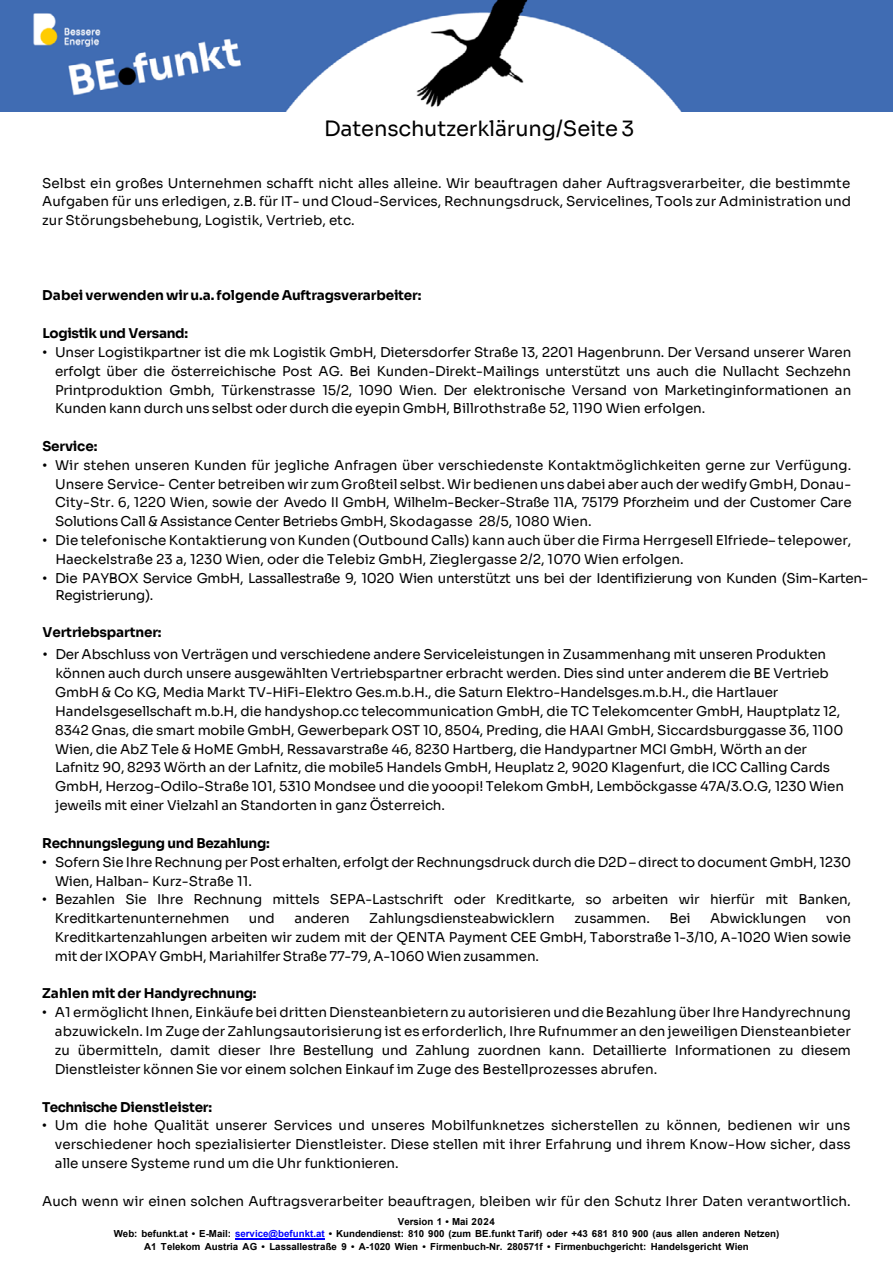
<style>
.page{position:relative;width:893px;height:1263px;background:#fff}
.page>*{position:absolute;margin:0;border:0;box-sizing:border-box;transform-origin:0 0}
.t1{font:21px "Sora";letter-spacing:-.01em;color:#000}
.t2{font:13.5px/18.9px "Sora";letter-spacing:-.01em;color:#000;text-align:justify}
.t3{font:700 13.5px "Sora";letter-spacing:-.01em;color:#000}
.t4{font:700 9.75px/12.5px "Arial";color:#000;text-align:center}
.s1{font-family:"Arial"}
.s2{color:#00f}
</style>
<div class="page">
<hr style="left:235px;top:1238px;width:90px;height:1px;background:#00f">
<img style="left:0;top:0;width:893px;height:111px">
<p class="t1" style="left:324px;top:112px;width:312px">Datenschutzerklärung/Seite 3</p>
<p class="t2" style="left:42px;top:172px;width:810px">Selbst ein großes Unternehmen schafft nicht alles alleine. Wir beauftragen daher Auftragsverarbeiter, die bestimmte Aufgaben für uns erledigen, z.B. für IT- und Cloud-Services, Rechnungsdruck, Servicelines, Tools zur Administration und zur Störungsbehebung, Logistik, Vertrieb, etc.</p>
<p class="t3" style="left:42px;top:284px;width:381px">Dabeiverwenden wir u.a. folgende Auftragsverarbeiter:</p>
<p class="t3" style="left:42px;top:322px;width:147px">Logistik und Versand:</p>
<p class="t2" style="left:55px;top:341px;width:798px;text-indent:-13px"><span class="s1">•</span> Unser Logistikpartner ist die mk Logistik GmbH, Dietersdorfer Straße 13, 2201 Hagenbrunn. Der Versand unserer Waren erfolgt über die österreichische Post AG. Bei Kunden-Direkt-Mailings unterstützt uns auch die Nullacht Sechzehn Printproduktion Gmbh, Türkenstrasse 15/2, 1090 Wien. Der elektronische Versand von Marketinginformationen an Kunden kann durch uns selbst oder durch die eyepin GmbH, Billrothstraße 52, 1190 Wien erfolgen.</p>
<p class="t3" style="left:42px;top:435px;width:56px">Service:</p>
<p class="t2" style="left:55px;top:454px;width:798px;text-indent:-13px"><span class="s1">•</span> Wir stehen unseren Kunden für jegliche Anfragen über verschiedenste Kontaktmöglichkeiten gerne zur Verfügung.<br>Unsere Service- Center betreiben wir zum Großteil selbst. Wir bedienen uns dabei aber auch der wedify GmbH, Donau-City-Str. 6, 1220 Wien, sowie der Avedo II GmbH, Wilhelm-Becker-Straße 11A, 75179 Pforzheim und der Customer Care Solutions Call &amp; Assistance Center Betriebs GmbH, Skodagasse 28/5, 1080 Wien.</p>
<p class="t2" style="left:55px;top:530px;width:798px;text-indent:-13px"><span class="s1">•</span> Die telefonische Kontaktierung von Kunden (Outbound Calls) kann auch über die Firma Herrgesell Elfriede– telepower,<br>Haeckelstraße 23 a, 1230 Wien, oder die Telebiz GmbH, Zieglergasse 2/2, 1070 Wien erfolgen.</p>
<p class="t2" style="left:55px;top:568px;width:815px;line-height:17.1px;text-indent:-13px"><span class="s1">•</span> Die PAYBOX Service GmbH, Lassallestraße 9, 1020 Wien unterstützt uns bei der Identifizierung von Kunden (Sim-Karten-<br>Registrierung).</p>
<p class="t3" style="left:43px;top:621px;width:120px">Vertriebspartner:</p>
<p class="t2" style="left:55px;top:644px;width:790px;text-align:left;text-indent:-13px"><span class="s1">•</span> Der Abschluss von Verträgen und verschiedene andere Serviceleistungen in Zusammenhang mit unseren Produkten können auch durch unsere ausgewählten Vertriebspartner erbracht werden. Dies sind unter anderem die BE Vertrieb GmbH &amp; Co KG, Media Markt TV-HiFi-Elektro Ges.m.b.H., die Saturn Elektro-Handelsges.m.b.H., die Hartlauer Handelsgesellschaft m.b.H, die handyshop.cc telecommunication GmbH, die TC Telekomcenter GmbH, Hauptplatz 12, 8342 Gnas, die smart mobile GmbH, Gewerbepark OST 10, 8504, Preding, die HAAI GmbH, Siccardsburggasse 36, 1100<br>Wien, die AbZ Tele &amp; HoME GmbH, Ressavarstraße 46, 8230 Hartberg, die Handypartner MCI GmbH, Wörth an der Lafnitz 90, 8293 Wörth an der Lafnitz, die mobile5 Handels GmbH, Heuplatz 2, 9020 Klagenfurt, die ICC Calling Cards GmbH, Herzog-Odilo-Straße 101, 5310 Mondsee und die yooopi! Telekom GmbH, Lemböckgasse 47A/3.O.G, 1230 Wien jeweils mit einer Vielzahl an Standorten in ganz Österreich.</p>
<p class="t3" style="left:42px;top:832px;width:229px">Rechnungslegung und Bezahlung:</p>
<p class="t2" style="left:55px;top:851px;width:798px;text-indent:-13px"><span class="s1">•</span> Sofern Sie Ihre Rechnung per Post erhalten, erfolgt der Rechnungsdruck durch die D2D – direct to document GmbH, 1230<br>Wien, Halban- Kurz-Straße 11.</p>
<p class="t2" style="left:55px;top:889px;width:798px;text-indent:-13px"><span class="s1">•</span> Bezahlen Sie Ihre Rechnung mittels SEPA-Lastschrift oder Kreditkarte, so arbeiten wir hierfür mit Banken,<br>Kreditkartenunternehmen</p>
<p class="t2" style="left:249px;top:908px;width:28px">und</p>
<p class="t2" style="left:294px;top:908px;width:57px">anderen</p>
<p class="t2" style="left:369px;top:908px;width:187px">Zahlungsdiensteabwicklern</p>
<p class="t2" style="left:574px;top:908px;width:77px">zusammen.</p>
<p class="t2" style="left:669px;top:908px;width:23px">Bei</p>
<p class="t2" style="left:710px;top:908px;width:98px">Abwicklungen</p>
<p class="t2" style="left:55px;top:908px;width:798px;text-indent:771px">von Kreditkartenzahlungen arbeiten wir zudem mit der QENTA Payment CEE GmbH, Taborstraße 1-3/10, A-1020 Wien sowie mit der IXOPAY GmbH, Mariahilfer Straße 77-79, A-1060 Wien zusammen.</p>
<p class="t3" style="left:42px;top:982px;width:216px">Zahlen mit der Handyrechnung:</p>
<p class="t2" style="left:55px;top:1002px;width:797px;text-indent:-13px"><span class="s1">•</span> A1 ermöglicht Ihnen, Einkäufe bei dritten Diensteanbietern zu autorisieren und die Bezahlung über Ihre Handyrechnung abzuwickeln. Im Zuge der Zahlungsautorisierung ist es erforderlich, Ihre Rufnummer an den jeweiligen Diensteanbieter zu übermitteln, damit dieser Ihre Bestellung und Zahlung zuordnen kann. Detaillierte Informationen zu diesem Dienstleister können Sie vor einem solchen Einkauf im Zuge des Bestellprozesses abrufen.</p>
<p class="t3" style="left:42px;top:1095px;width:172px">Technische Dienstleister:</p>
<p class="t2" style="left:55px;top:1115px;width:797px;text-indent:-13px"><span class="s1">•</span> Um die hohe Qualität unserer Services und unseres Mobilfunknetzes sicherstellen zu können, bedienen wir uns verschiedener hoch spezialisierter Dienstleister. Diese stellen mit ihrer Erfahrung und ihrem Know-How sicher, dass alle unsere Systeme rund um die Uhr funktionieren.</p>
<p class="t2" style="left:42px;top:1190px;width:810px">Auch wenn wir einen solchen Auftragsverarbeiter beauftragen, bleiben wir für den Schutz Ihrer Daten verantwortlich.</p>
<p class="t4" style="left:114px;top:1215px;width:667px">Version 1 • Mai 2024<br>Web: befunkt.at • E-Mail: <span class="s2">service@befunkt.at</span> • Kundendienst: 810 900 (zum BE.funkt Tarif) oder +43 681 810 900 (aus allen anderen Netzen)<br>A1 Telekom Austria AG • Lassallestraße 9 • A-1020 Wien • Firmenbuch-Nr. 280571f • Firmenbuchgericht: Handelsgericht Wien</p>
</div>
